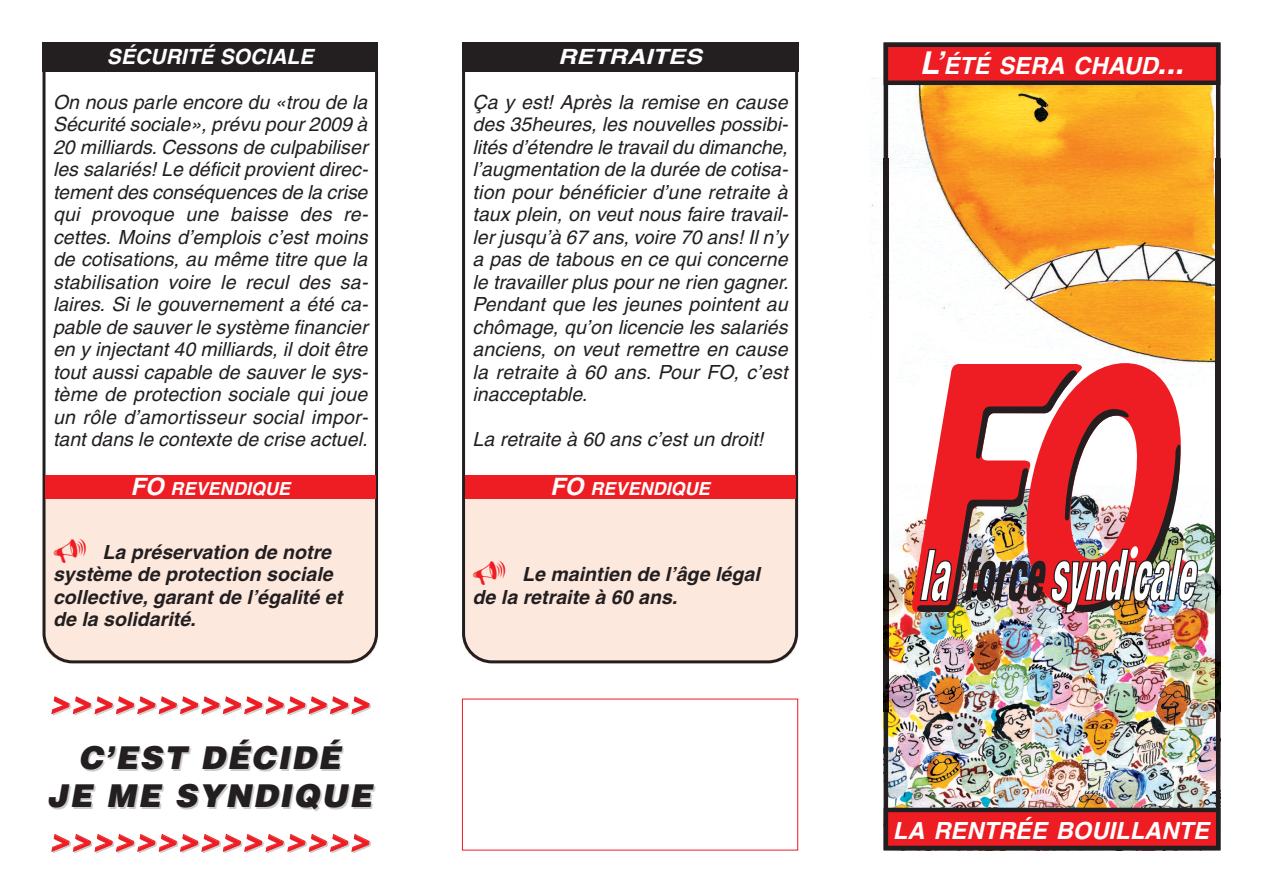
<style>
.page{position:relative;width:1263px;height:893px;background:#fff}
.page>*{position:absolute;margin:0;border:0;box-sizing:border-box;transform-origin:0 0}
.t1{font:italic 900 31.5px/37.8px "Helvetica";letter-spacing:.055em;color:#231f20;text-align:center}
.t2{font:italic 900 30px "Helvetica";color:#ee1d23}
.t3{font:italic 700 23.7px "Helvetica";letter-spacing:.005em;color:#fff}
.t4{font:italic 700 21px "Helvetica";letter-spacing:.005em;color:#fff}
.t5{font:italic 700 21px "Helvetica";letter-spacing:.005em;color:#fff;scale:1.2 1}
.t6{font:italic 19.5px/22.5px "Helvetica";letter-spacing:.005em;color:#231f20;text-align:justify}
.t7{font:italic 700 19.5px/22.5px "Helvetica";letter-spacing:.005em;color:#231f20}
.t8{font:italic 700 18px "Helvetica";letter-spacing:.005em;color:#fff}
.s1{font-size:24px}
.s2{font-size:31.5px}
</style>
<div class="page">
<img style="left:870px;top:77px;width:345px;height:81px">
<img style="left:889px;top:712px;width:326px;height:96px">
<svg style="left:462px;top:72px;width:336px;height:591px"></svg>
<svg style="left:43px;top:72px;width:335px;height:591px"></svg>
<div style="left:43px;top:43px;width:335px;height:29px;background:#231f20"></div>
<div style="left:462px;top:43px;width:336px;height:29px;background:#231f20"></div>
<div style="left:886px;top:810px;width:332px;height:38px;background:#ee1d23"></div>
<div style="left:884px;top:808px;width:336px;height:42px;border:4px solid #231f20"></div>
<img style="left:869px;top:158px;width:352px;height:554px">
<img style="left:1216px;top:158px;width:1px;height:228px">
<img style="left:911px;top:363px;width:288px;height:257px">
<div style="left:886px;top:45px;width:332px;height:38px;background:#ee1d23"></div>
<div style="left:884px;top:43px;width:336px;height:42px;border:4px solid #231f20"></div>
<div style="left:45px;top:475px;width:330px;height:24px;background:#ee1d23"></div>
<div style="left:465px;top:475px;width:330px;height:24px;background:#ee1d23"></div>
<div style="left:462px;top:699px;width:336px;height:151px;border:1px solid #ee1d23"></div>
<svg style="left:473px;top:561px;width:32px;height:24px"></svg>
<svg style="left:54px;top:538px;width:32px;height:25px"></svg>
<p class="t4" style="left:107px;top:49px;width:208px">SÉCURITÉ SOCIALE</p>
<p class="t5" style="left:558px;top:49px;width:121px">RETRAITES</p>
<p class="t6" style="left:53px;top:93px;width:316px">On nous parle encore du «trou de la Sécurité sociale», prévu pour 2009 à 20 milliards. Cessons de culpabiliser les salariés! Le déficit provient direc&shy;tement des conséquences de la crise qui provoque une baisse des re&shy;cettes. Moins d’emplois c’est moins de cotisations, au même titre que la stabilisation voire le recul des sa&shy;laires. Si le gouvernement a été ca&shy;pable de sauver le système financier en y injectant 40 milliards, il doit être tout aussi capable de sauver le sys&shy;tème de protection sociale qui joue un rôle d’amortisseur social impor&shy;tant dans le contexte de crise actuel.</p>
<p class="t6" style="left:472px;top:93px;width:318px">Ça y est! Après la remise en cause des 35heures, les nouvelles possibi&shy;lités d’étendre le travail du dimanche, l’augmentation de la durée de cotisa&shy;tion pour bénéficier d’une retraite à taux plein, on veut nous faire travail&shy;ler jusqu’à 67 ans, voire 70 ans! Il n’y a pas de tabous en ce qui concerne le travailler plus pour ne rien gagner.<br>Pendant que les jeunes pointent au chômage, qu’on licencie les salariés anciens, on veut remettre en cause la retraite à 60 ans. Pour FO, c’est inacceptable.</p>
<p class="t6" style="left:472px;top:430px;width:292px">La retraite à 60 ans c’est un droit!</p>
<p class="t8" style="left:130px;top:482px;width:161px"><span class="s1">FO</span> REVENDIQUE</p>
<p class="t8" style="left:550px;top:482px;width:161px"><span class="s1">FO</span> REVENDIQUE</p>
<p class="t7" style="left:53px;top:543px;width:291px;text-indent:49px">La préservation de notre système de protection sociale collective, garant de l’égalité et de la solidarité.</p>
<h2 class="t2" style="left:50px;top:685px;width:321px">&gt;&gt;&gt;&gt;&gt;&gt;&gt;&gt;&gt;&gt;&gt;&gt;&gt;&gt;&gt;</h2>
<h1 class="t1" style="left:47px;top:739px;width:326px">C’EST DÉCIDÉ<br>JE ME SYNDIQUE</h1>
<h2 class="t2" style="left:50px;top:823px;width:321px">&gt;&gt;&gt;&gt;&gt;&gt;&gt;&gt;&gt;&gt;&gt;&gt;&gt;&gt;&gt;</h2>
<p class="t7" style="left:472px;top:565px;width:289px;text-indent:50px">Le maintien de l’âge légal de la retraite à 60 ans.</p>
<p class="t3" style="left:920px;top:57px;width:265px"><span class="s2">L’</span>ÉTÉ SERA CHAUD<span class="s2">...</span></p>
<p class="t3" style="left:893px;top:822px;width:318px">LA RENTRÉE BOUILLANTE</p>
</div>
